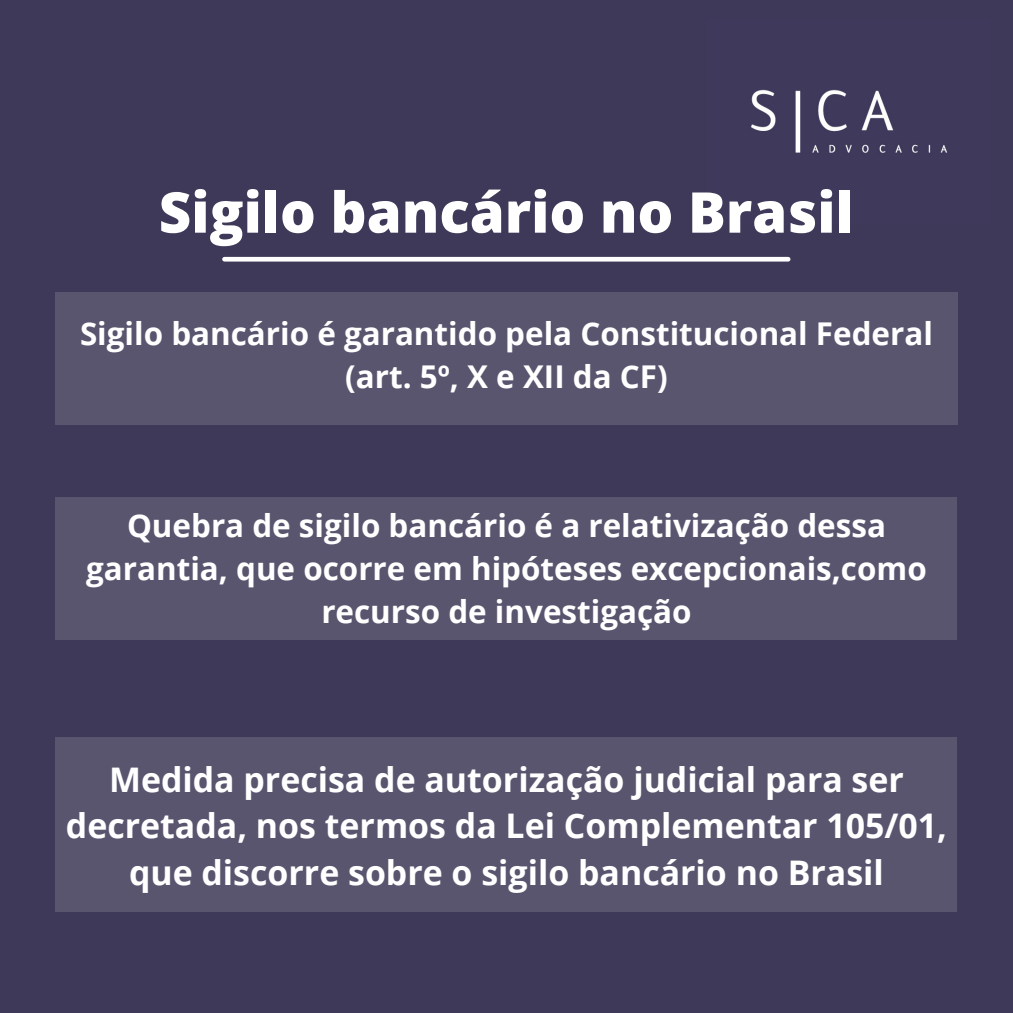
<style>
.page{position:relative;width:1013px;height:1013px;background:#fff}
.page>*{position:absolute;margin:0;border:0;box-sizing:border-box;transform-origin:0 0}
.t1{font:800 56.25px "Open Sans";color:#fff}
.t2{font:700 33.88px/46.9px "Open Sans";color:#fff;text-align:center}
.t3{font:700 31.38px/43.1px "Open Sans";color:#fff;text-align:center}
</style>
<div class="page">
<div style="left:0;top:0;width:1012px;height:1012px;background:#3f3959"></div>
<img style="left:751px;top:89px;width:197px;height:64px">
<hr style="left:224px;top:257px;width:564px;height:4px;background:#fff">
<div style="left:55px;top:292px;width:902px;height:133px;background:#5a556f"></div>
<div style="left:55px;top:497px;width:902px;height:142px;background:#5a556f"></div>
<div style="left:55px;top:737px;width:902px;height:175px;background:#5a556f"></div>
<p class="t1" style="left:159px;top:172px;width:696px">Sigilo bancário no Brasil</p>
<p class="t3" style="left:80px;top:311px;width:854px">Sigilo bancário é garantido pela Constitucional Federal</p>
<p class="t3" style="left:345px;top:354px;width:324px">(art. 5º, X e XII da CF)</p>
<p class="t3" style="left:86px;top:503px;width:842px">Quebra de sigilo bancário é a relativização dessa garantia, que ocorre em hipóteses excepcionais,como recurso de investigação</p>
<p class="t2" style="left:66px;top:755px;width:882px">Medida precisa de autorização judicial para ser decretada, nos termos da Lei Complementar 105/01, que discorre sobre o sigilo bancário no Brasil</p>
</div>
